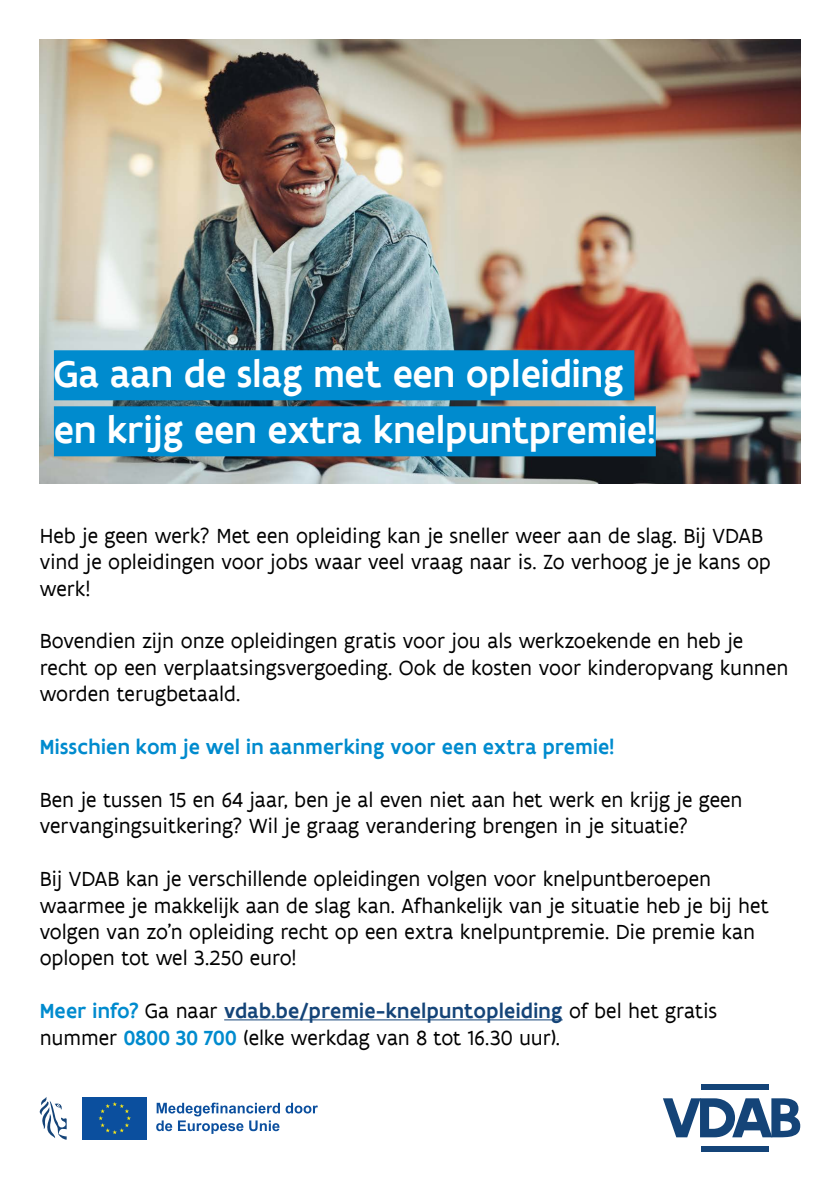
<style>
.page{position:relative;width:840px;height:1191px;background:#fff}
.page>*{position:absolute;margin:0;border:0;box-sizing:border-box;transform-origin:0 0}
.t1{font:500 40px/56px "Flanders Art Sans";color:#fff}
.t2{font:22px/26.4px "Flanders Art Sans";color:#000}
.t3{font:500 22px "Flanders Art Sans";letter-spacing:.01em;color:#008bce}
.s1{font-weight:500;color:#008bce}
.s2{font-weight:500;color:#144478}
</style>
<div class="page">
<img style="left:40px;top:40px;width:759px;height:443px">
<hr style="left:224px;top:1019px;width:338px;height:1px;background:#144478">
<div style="left:54px;top:350px;width:580px;height:50px;background:#008bce"></div>
<div style="left:54px;top:406px;width:601px;height:50px;background:#008bce"></div>
<svg style="left:663px;top:1098px;width:136px;height:39px"></svg>
<div style="left:700px;top:1145px;width:68px;height:6px;background:#144478"></div>
<div style="left:700px;top:1084px;width:68px;height:6px;background:#144478"></div>
<div style="left:83px;top:1096px;width:64px;height:43px;background:#0b4f9e"></div>
<svg style="left:98px;top:1102px;width:33px;height:32px"></svg>
<svg style="left:40px;top:1097px;width:27px;height:42px"></svg>
<svg style="left:156px;top:1102px;width:162px;height:31px"></svg>
<h1 class="t1" style="left:54px;top:347px;width:603px">Ga aan de slag met een opleiding en krijg een extra knelpuntpremie!</h1>
<p class="t2" style="left:40px;top:523px;width:732px">Heb je geen werk? Met een opleiding kan je sneller weer aan de slag. Bij VDAB vind je opleidingen voor jobs waar veel vraag naar is. Zo verhoog je je kans op werk!</p>
<p class="t2" style="left:40px;top:628px;width:749px">Bovendien zijn onze opleidingen gratis voor jou als werkzoekende en heb je recht op een verplaatsingsvergoeding. Ook de kosten voor kinderopvang kunnen worden terugbetaald.</p>
<p class="t3" style="left:40px;top:733px;width:575px">Misschien kom je wel in aanmerking voor een extra premie!</p>
<p class="t2" style="left:40px;top:787px;width:704px">Ben je tussen 15 en 64 jaar, ben je al even niet aan het werk en krijg je geen vervangingsuitkering? Wil je graag verandering brengen in je situatie?</p>
<p class="t2" style="left:40px;top:866px;width:730px">Bij VDAB kan je verschillende opleidingen volgen voor knelpuntberoepen waarmee je makkelijk aan de slag kan. Afhankelijk van je situatie heb je bij het volgen van zo’n opleiding recht op een extra knelpuntpremie. Die premie kan oplopen tot wel 3.250 euro!</p>
<p class="t2" style="left:40px;top:998px;width:678px"><span class="s1">Meer info?</span> Ga naar <span class="s2">vdab.be/premie-knelpuntopleiding</span> of bel het gratis nummer <span class="s1">0800 30 700</span> (elke werkdag van 8 tot 16.30 uur).</p>
</div>
